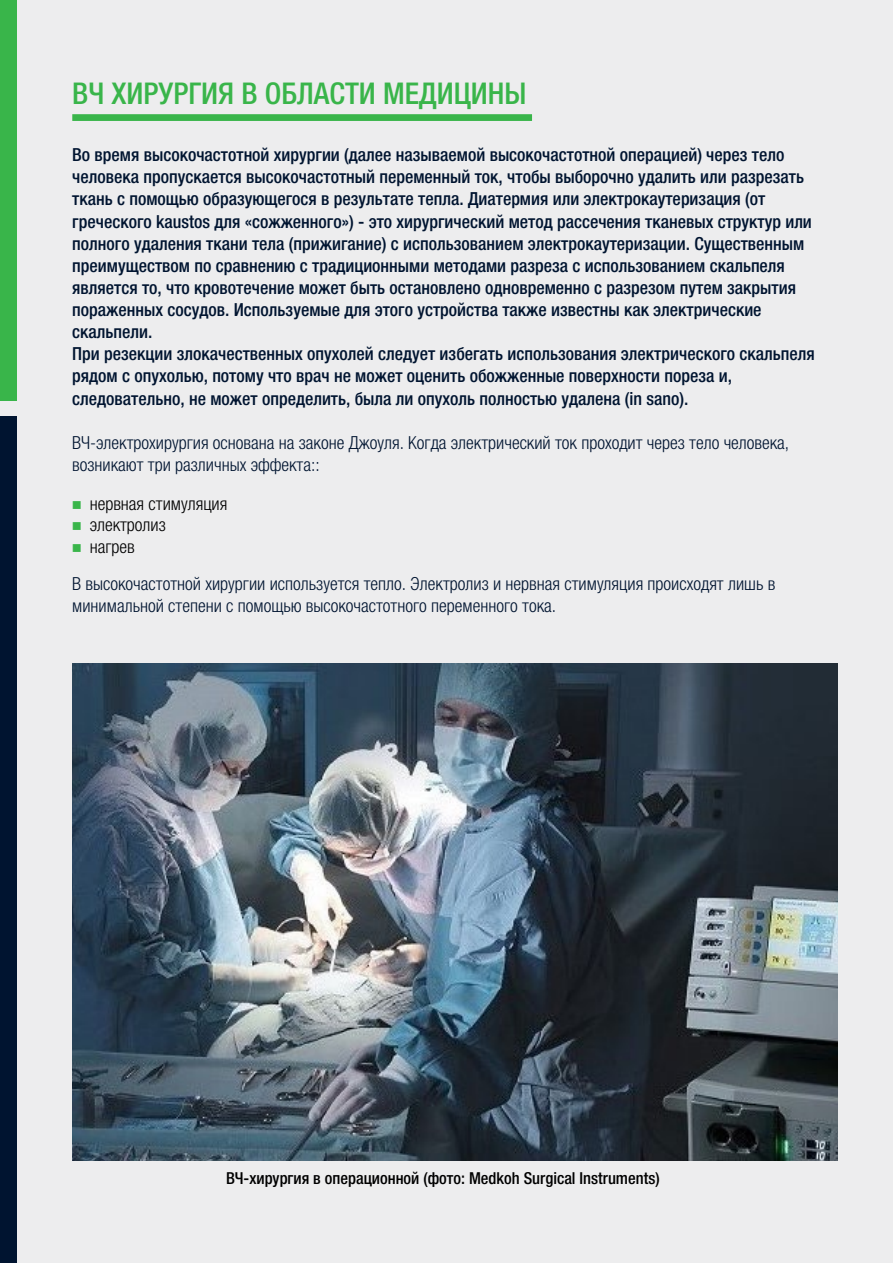
<style>
.page{position:relative;width:893px;height:1263px;background:#ededee}
.page>*{position:absolute;margin:0;border:0;box-sizing:border-box;transform-origin:0 0}
.t1{font:500 condensed 30px "Helvetica Neue LTW1 G";color:#39b54a}
.t2{font:500 condensed 18px/22px "Helvetica Neue LTW1 G";color:#001430}
.t3{font:300 condensed 18px/22.4px "Helvetica Neue LTW1 G";color:#001430}
.t4{font:300 condensed 18px "Helvetica Neue LTW1 G";color:#000}
.t5{font:500 condensed 16.5px "Helvetica Neue LTW1 G";color:#000}
.s1{color:#39b54a}
.s2{color:#000}
</style>
<div class="page">
<div style="left:0;top:0;width:17px;height:401px;background:#39b54a"></div>
<div style="left:0;top:417px;width:17px;height:846px;background:#001430"></div>
<div style="left:72px;top:114px;width:460px;height:7px;background:#39b54a"></div>
<img style="left:72px;top:663px;width:766px;height:498px">
<h1 class="t1" style="left:72px;top:75px;width:456px">ВЧ ХИРУРГИЯ В ОБЛАСТИ МЕДИЦИНЫ</h1>
<p class="t2" style="left:72px;top:144px;width:744px">Во время высокочастотной хирургии (далее называемой высокочастотной операцией) через тело человека пропускается высокочастотный переменный ток, чтобы выборочно удалить или разрезать ткань с помощью образующегося в результате тепла. Диатермия или электрокаутеризация (от греческого kaustos для «сожженного») - это хирургический метод рассечения тканевых структур или полного удаления ткани тела (прижигание) с использованием электрокаутеризации. Существенным преимуществом по сравнению с традиционными методами разреза с использованием скальпеля является то, что кровотечение может быть остановлено одновременно с разрезом путем закрытия пораженных сосудов. Используемые для этого устройства также известны как электрические скальпели.<br>При резекции злокачественных опухолей следует избегать использования электрического скальпеля рядом с опухолью, потому что врач не может оценить обожженные поверхности пореза и, следовательно, не может определить, была ли опухоль полностью удалена (in sano).</p>
<p class="t3" style="left:72px;top:431px;width:718px">ВЧ-электрохирургия основана на законе Джоуля. Когда электрический ток проходит через тело человека, возникают три различных эффекта::</p>
<p class="t4" style="left:72px;top:493px;width:157px"><span class="s1">■</span> нервная стимуляция</p>
<p class="t4" style="left:72px;top:514px;width:96px"><span class="s1">■</span> электролиз</p>
<p class="t3" style="left:72px;top:528px;width:705px;line-height:36.8px"><span class="s1">■</span> <span class="s2">нагрев<br></span>В высокочастотной хирургии используется тепло. Электролиз и нервная стимуляция происходят лишь в</p>
<p class="t3" style="left:72px;top:594px;width:485px">минимальной степени с помощью высокочастотного переменного тока.</p>
<p class="t5" style="left:226px;top:1168px;width:435px">ВЧ-хирургия в операционной (фото: Medkoh Surgical Instruments)</p>
</div>
